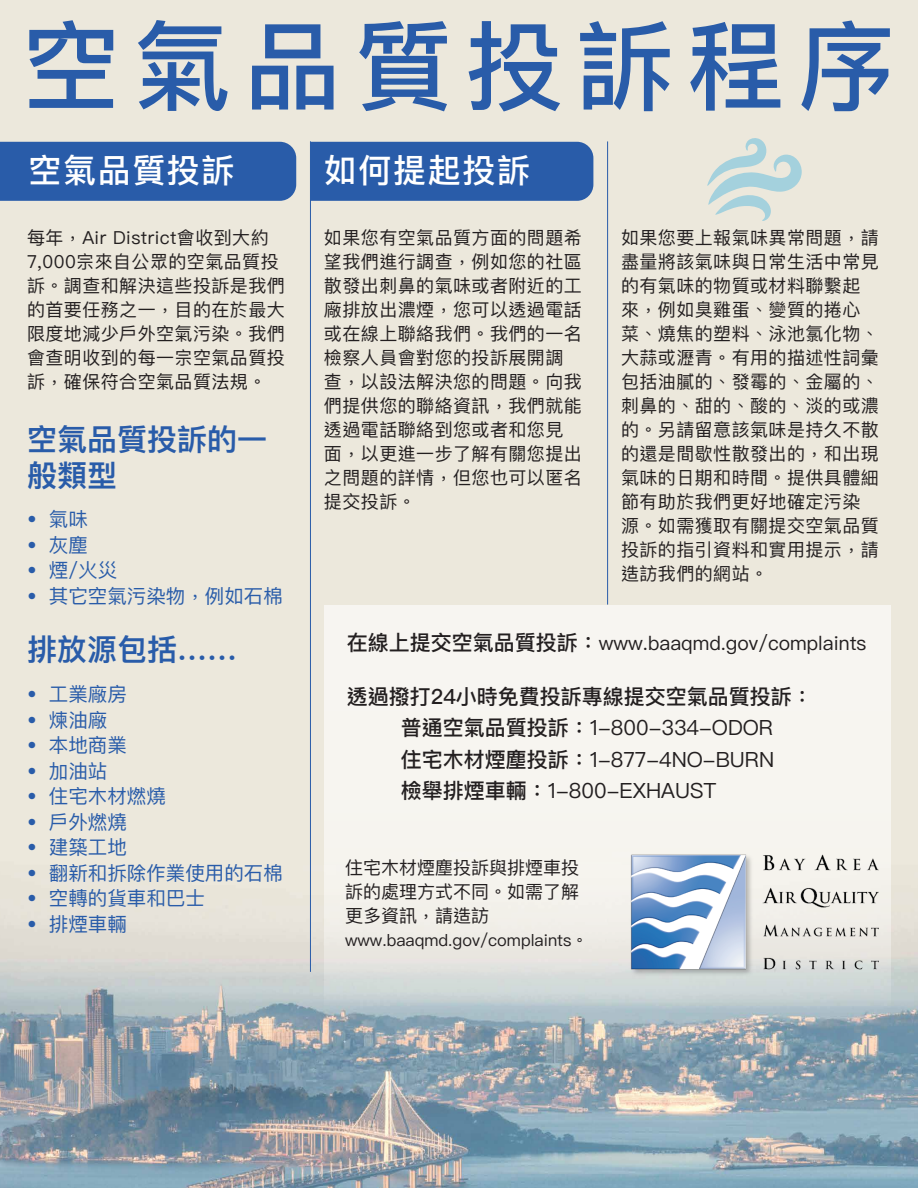
<style>
.page{position:relative;width:918px;height:1188px;background:#fff}
.page>*{position:absolute;margin:0;border:0;box-sizing:border-box;transform-origin:0 0}
.t1{font:500 97.5px "Ping Fang HK";letter-spacing:.135em;color:#295ca9}
.t2{font:500 33px "Ping Fang HK";letter-spacing:.05em;color:#fff}
.t3{font:600 30px/36px "Ping Fang HK";color:#295ca9}
.t4{font:500 21px/31.5px "Ping Fang HK";color:#231f20}
.t5{font:19.5px "Ping Fang HK";color:#295ca9}
.t6{font:19.5px "Ping Fang HK";color:#231f20}
.t7{font:18px/24px "Ping Fang HK";letter-spacing:.025em;color:#231f20}
.t8{font:16.5px "Ping Fang HK";color:#231f20}
.s1{font-weight:500;font-size:21px}
.s2{font-weight:400}
</style>
<div class="page">
<img style="left:0;top:0;width:918px;height:1188px">
<svg style="left:707px;top:137px;width:95px;height:84px;background:#d2dfdc"></svg>
<div style="left:311px;top:142px;width:282px;height:59px;background:#295ca9"></div>
<div style="left:0;top:142px;width:296px;height:59px;background:#295ca9"></div>
<hr style="left:607px;top:141px;width:1px;height:464px;background:#295ca9">
<hr style="left:310px;top:141px;width:1px;height:831px;background:#295ca9">
<svg style="left:325px;top:605px;width:566px;height:404px"></svg>
<img style="left:625px;top:849px;width:253px;height:132px">
<h1 class="t1" style="left:23px;top:6px;width:874px">空氣品質投訴程序</h1>
<h2 class="t2" style="left:28px;top:150px;width:208px">空氣品質投訴</h2>
<h2 class="t2" style="left:324px;top:150px;width:208px">如何提起投訴</h2>
<p class="t7" style="left:27px;top:225px;width:259px">每年，Air District會收到大約<br>7,000宗來自公眾的空氣品質投訴。調查和解決這些投訴是我們的首要任務之一，目的在於最大限度地減少戶外空氣污染。我們會查明收到的每一宗空氣品質投訴，確保符合空氣品質法規。</p>
<h3 class="t3" style="left:27px;top:421px;width:241px">空氣品質投訴的一般類型</h3>
<p class="t5" style="left:27px;top:507px;width:62px">• 氣味</p>
<p class="t5" style="left:27px;top:533px;width:62px">• 灰塵</p>
<p class="t5" style="left:27px;top:558px;width:92px">• 煙/火災</p>
<p class="t5" style="left:27px;top:584px;width:257px">• 其它空氣污染物，例如石棉</p>
<h3 class="t3" style="left:27px;top:631px;width:211px">排放源包括……</h3>
<p class="t5" style="left:27px;top:682px;width:101px">• 工業廠房</p>
<p class="t5" style="left:27px;top:708px;width:82px">• 煉油廠</p>
<p class="t5" style="left:27px;top:733px;width:101px">• 本地商業</p>
<p class="t5" style="left:27px;top:759px;width:82px">• 加油站</p>
<p class="t5" style="left:27px;top:784px;width:140px">• 住宅木材燃燒</p>
<p class="t5" style="left:27px;top:810px;width:101px">• 戶外燃燒</p>
<p class="t5" style="left:27px;top:835px;width:101px">• 建築工地</p>
<p class="t5" style="left:27px;top:861px;width:257px">• 翻新和拆除作業使用的石棉</p>
<p class="t5" style="left:27px;top:886px;width:179px">• 空轉的貨車和巴士</p>
<p class="t5" style="left:27px;top:912px;width:101px">• 排煙車輛</p>
<p class="t7" style="left:324px;top:225px;width:259px">如果您有空氣品質方面的問題希望我們進行調查，例如您的社區散發出刺鼻的氣味或者附近的工廠排放出濃煙，您可以透過電話或在線上聯絡我們。我們的一名檢察人員會對您的投訴展開調查，以設法解決您的問題。向我們提供您的聯絡資訊，我們就能透過電話聯絡到您或者和您見面，以更進一步了解有關您提出之問題的詳情，但您也可以匿名提交投訴。</p>
<p class="t7" style="left:621px;top:225px;width:259px">如果您要上報氣味異常問題，請盡量將該氣味與日常生活中常見的有氣味的物質或材料聯繫起來，例如臭雞蛋、變質的捲心菜、燒焦的塑料、泳池氯化物、大蒜或瀝青。有用的描述性詞彙包括油膩的、發霉的、金屬的、刺鼻的、甜的、酸的、淡的或濃的。另請留意該氣味是持久不散的還是間歇性散發出的，和出現氣味的日期和時間。提供具體細節有助於我們更好地確定污染源。如需獲取有關提交空氣品質投訴的指引資料和實用提示，請造訪我們的網站。</p>
<p class="t6" style="left:347px;top:631px;width:521px"><span class="s1">在線上提交空氣品質投訴：</span>www.baaqmd.gov/complaints</p>
<p class="t4" style="left:401px;top:680px;width:414px;text-indent:-54px">透過撥打24小時免費投訴專線提交空氣品質投訴：普通空氣品質投訴：<span class="s2">1-800-334-ODOR<br></span>住宅木材煙塵投訴：<span class="s2">1-877-4NO-BURN<br></span>檢舉排煙車輛：<span class="s2">1-800-EXHAUST</span></p>
<p class="t7" style="left:345px;top:855px;width:235px;text-align:justify">住宅木材煙塵投訴與排煙車投訴的處理方式不同。如需了解更多資訊，請造訪</p>
<p class="t8" style="left:345px;top:930px;width:244px">www.baaqmd.gov/complaints。</p>
</div>
